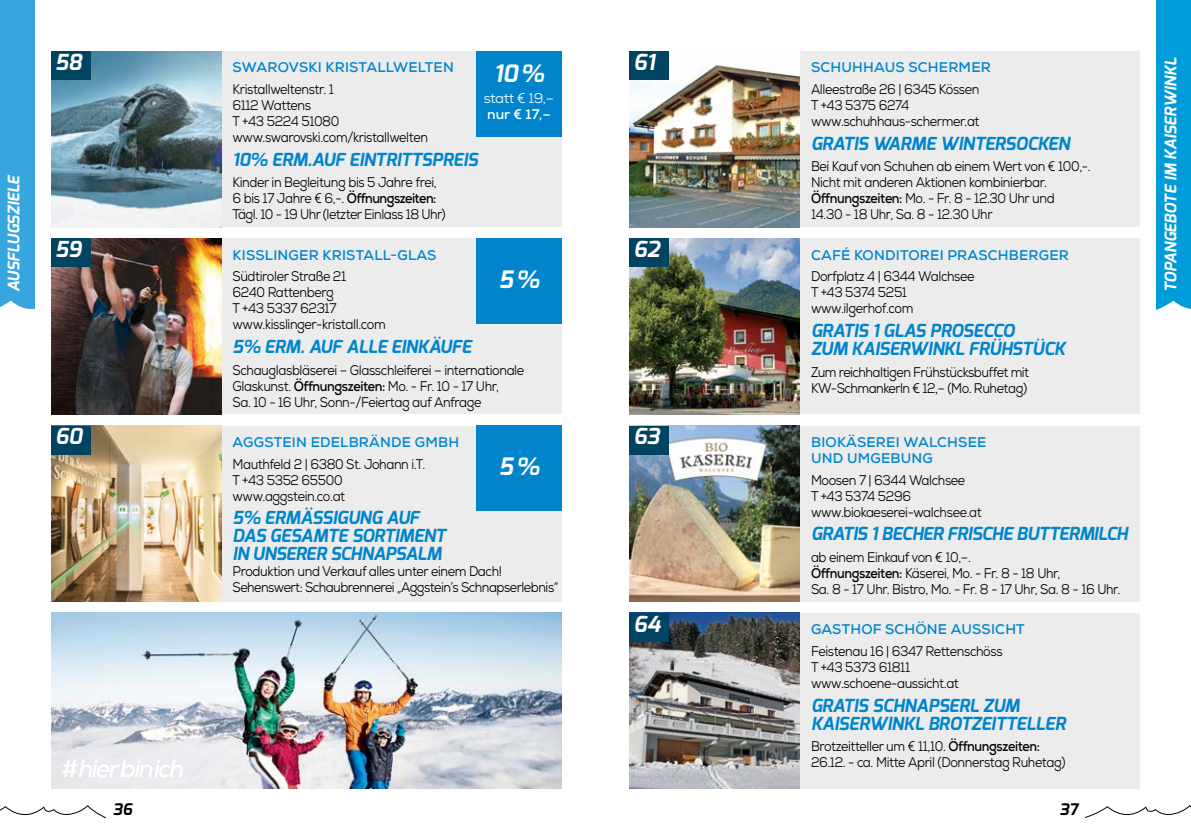
<style>
.page{position:relative;width:1191px;height:840px;background:#fff}
.page>*{position:absolute;margin:0;border:0;box-sizing:border-box;transform-origin:0 0}
.t1{font:italic 700 24px "Exo";color:#fff}
.t2{font:italic 700 22px "Exo";color:#fff}
.t3{font:italic 700 18px/18px "Exo";letter-spacing:-.01em;color:#0085cd}
.t4{font:italic 700 16px "Exo";letter-spacing:-.005em;color:#fff}
.t5{font:italic 700 16px "Exo";color:#000}
.t6{font:14px/16px "Nexa";letter-spacing:-.03em;color:#000;scale:.9 1}
.t7{font:700 14px/16px "Nexa";letter-spacing:.015em;color:#0085cd}
.t8{font:14px "Nexa";letter-spacing:-.03em;color:#fff}
.t9{font:700 14px "Nexa";color:#fff}
.s1{font-weight:700}
</style>
<div class="page">
<svg style="left:1085px;top:805px;width:106px;height:12px"></svg>
<svg style="left:0;top:805px;width:106px;height:12px"></svg>
<div style="left:1157px;top:0;width:34px;height:311px;background:#009bd9"></div>
<svg style="left:1157px;top:300px;width:34px;height:11px"></svg>
<div style="left:799px;top:238px;width:341px;height:176px;background:#ececec"></div>
<img style="left:629px;top:238px;width:170px;height:176px">
<div style="left:629px;top:238px;width:39px;height:29px;background:#004461"></div>
<div style="left:799px;top:425px;width:341px;height:176px;background:#ececec"></div>
<img style="left:629px;top:425px;width:170px;height:176px">
<div style="left:629px;top:425px;width:39px;height:29px;background:#004461"></div>
<div style="left:799px;top:51px;width:341px;height:176px;background:#ececec"></div>
<img style="left:629px;top:51px;width:170px;height:176px">
<div style="left:629px;top:51px;width:39px;height:29px;background:#004461"></div>
<div style="left:221px;top:238px;width:340px;height:176px;background:#ececec"></div>
<img style="left:51px;top:238px;width:170px;height:176px">
<div style="left:51px;top:238px;width:39px;height:29px;background:#004461"></div>
<div style="left:476px;top:238px;width:85px;height:85px;background:#0085cd"></div>
<div style="left:221px;top:425px;width:340px;height:176px;background:#ececec"></div>
<img style="left:51px;top:425px;width:170px;height:176px">
<div style="left:51px;top:425px;width:39px;height:29px;background:#004461"></div>
<div style="left:476px;top:425px;width:85px;height:85px;background:#0085cd"></div>
<div style="left:221px;top:51px;width:340px;height:176px;background:#ececec"></div>
<img style="left:51px;top:51px;width:170px;height:176px">
<div style="left:51px;top:51px;width:39px;height:29px;background:#004461"></div>
<div style="left:476px;top:51px;width:85px;height:85px;background:#0085cd"></div>
<div style="left:0;top:0;width:34px;height:311px;background:#38a6de"></div>
<svg style="left:0;top:300px;width:34px;height:11px"></svg>
<div style="left:799px;top:612px;width:341px;height:176px;background:#ececec"></div>
<img style="left:629px;top:612px;width:170px;height:176px">
<div style="left:629px;top:612px;width:39px;height:29px;background:#004461"></div>
<img style="left:51px;top:612px;width:510px;height:176px">
<svg style="left:62px;top:759px;width:121px;height:18px"></svg>
<p class="t4" style="left:4px;top:292px;width:119px;rotate:-90deg">AUSFLUGSZIELE</p>
<h2 class="t2" style="left:55px;top:48px;width:28px">58</h2>
<h2 class="t2" style="left:55px;top:235px;width:28px">59</h2>
<p class="t7" style="left:233px;top:59px;width:223px">SWAROVSKI KRISTALLWELTEN</p>
<p class="t6" style="left:232px;top:81px;width:219px">Kristallweltenstr. 1<br>6112 Wattens<br>T +43 5224 51080 www.swarovski.com/kristallwelten</p>
<p class="t3" style="left:232px;top:150px;width:247px">10% ERM.AUF EINTRITTSPREIS</p>
<p class="t6" style="left:232px;top:174px;width:238px">Kinder in Begleitung bis 5 Jahre frei,<br>6 bis 17 Jahre € 6,-. <span class="s1">Öffnungszeiten:<br></span>Tägl. 10 - 19 Uhr (letzter Einlass 18 Uhr)</p>
<h1 class="t1" style="left:494px;top:57px;width:52px">10%</h1>
<p class="t8" style="left:484px;top:89px;width:72px">statt € 19,–</p>
<p class="t9" style="left:487px;top:105px;width:65px">nur € 17,–</p>
<p class="t7" style="left:233px;top:246px;width:205px">KISSLINGER KRISTALL-GLAS</p>
<p class="t6" style="left:232px;top:268px;width:172px">Südtiroler Straße 21<br>6240 Rattenberg<br>T +43 5337 62317 www.kisslinger-kristall.com</p>
<p class="t3" style="left:232px;top:337px;width:240px">5% ERM. AUF ALLE EINKÄUFE</p>
<p class="t6" style="left:232px;top:361px;width:326px">Schauglasbläserei – Glasschleiferei – internationale<br>Glaskunst. <span class="s1">Öffnungszeiten:</span> Mo. - Fr. 10 - 17 Uhr,<br>Sa. 10 - 16 Uhr, Sonn-/Feiertag auf Anfrage</p>
<h1 class="t1" style="left:499px;top:263px;width:42px">5%</h1>
<h2 class="t2" style="left:633px;top:48px;width:23px">61</h2>
<h2 class="t2" style="left:633px;top:235px;width:28px">62</h2>
<p class="t7" style="left:811px;top:59px;width:181px">SCHUHHAUS SCHERMER</p>
<p class="t6" style="left:811px;top:81px;width:189px">Alleestraße 26 | 6345 Kössen<br>T +43 5375 6274 www.schuhhaus-schermer.at</p>
<p class="t3" style="left:811px;top:134px;width:260px">GRATIS WARME WINTERSOCKEN</p>
<p class="t6" style="left:811px;top:158px;width:312px">Bei Kauf von Schuhen ab einem Wert von € 100,-.<br>Nicht mit anderen Aktionen kombinierbar.<br><span class="s1">Öffnungszeiten:</span> Mo. - Fr. 8 - 12.30 Uhr und<br>14.30 - 18 Uhr, Sa. 8 - 12.30 Uhr</p>
<p class="t7" style="left:811px;top:246px;width:259px">CAFÉ KONDITOREI PRASCHBERGER</p>
<p class="t6" style="left:811px;top:268px;width:183px">Dorfplatz 4 | 6344 Walchsee<br>T +43 5374 5251 www.ilgerhof.com</p>
<p class="t3" style="left:811px;top:321px;width:256px">GRATIS 1 GLAS PROSECCO<br>ZUM KAISERWINKL FRÜHSTÜCK</p>
<p class="t6" style="left:811px;top:363px;width:244px">Zum reichhaltigen Frühstücksbuffet mit<br>KW-Schmankerln € 12,– (Mo. Ruhetag)</p>
<p class="t4" style="left:1160px;top:292px;width:236px;rotate:-90deg">TOPANGEBOTE IM KAISERWINKL</p>
<h2 class="t2" style="left:55px;top:422px;width:29px">60</h2>
<p class="t7" style="left:233px;top:434px;width:228px">AGGSTEIN EDELBRÄNDE GMBH</p>
<p class="t6" style="left:232px;top:455px;width:216px">Mauthfeld 2 | 6380 St. Johann i.T.<br>T +43 5352 65500 www.aggstein.co.at</p>
<p class="t3" style="left:232px;top:508px;width:215px">5% ERMÄSSIGUNG AUF<br>DAS GESAMTE SORTIMENT<br>IN UNSERER SCHNAPSALM</p>
<p class="t6" style="left:232px;top:563px;width:364px">Produktion und Verkauf alles unter einem Dach!<br>Sehenswert: Schaubrennerei „Aggstein’s Schnapserlebnis“</p>
<h1 class="t1" style="left:499px;top:450px;width:42px">5%</h1>
<h2 class="t2" style="left:633px;top:422px;width:28px">63</h2>
<p class="t7" style="left:811px;top:434px;width:177px">BIOKÄSEREI WALCHSEE<br>UND UMGEBUNG</p>
<p class="t6" style="left:811px;top:471px;width:191px">Moosen 7 | 6344 Walchsee<br>T +43 5374 5296 www.biokaeserei-walchsee.at</p>
<p class="t3" style="left:811px;top:524px;width:318px">GRATIS 1 BECHER FRISCHE BUTTERMILCH</p>
<p class="t6" style="left:811px;top:549px;width:345px">ab einem Einkauf von € 10,–.<br><span class="s1">Öffnungszeiten:</span> Käserei, Mo. - Fr. 8 - 18 Uhr,<br>Sa. 8 - 17 Uhr. Bistro, Mo. - Fr. 8 - 17 Uhr, Sa. 8 - 16 Uhr.</p>
<h2 class="t2" style="left:633px;top:609px;width:29px">64</h2>
<p class="t7" style="left:811px;top:621px;width:215px">GASTHOF SCHÖNE AUSSICHT</p>
<p class="t6" style="left:811px;top:642px;width:214px">Feistenau 16 | 6347 Rettenschöss<br>T +43 5373 61811 www.schoene-aussicht.at</p>
<p class="t3" style="left:811px;top:695px;width:256px">GRATIS SCHNAPSERL ZUM<br>KAISERWINKL BROTZEITTELLER</p>
<p class="t6" style="left:811px;top:738px;width:284px">Brotzeitteller um € 11,10. <span class="s1">Öffnungszeiten:<br></span>26.12. - ca. Mitte April (Donnerstag Ruhetag)</p>
<p class="t5" style="left:113px;top:798px;width:21px">36</p>
<p class="t5" style="left:1059px;top:798px;width:20px">37</p>
</div>
